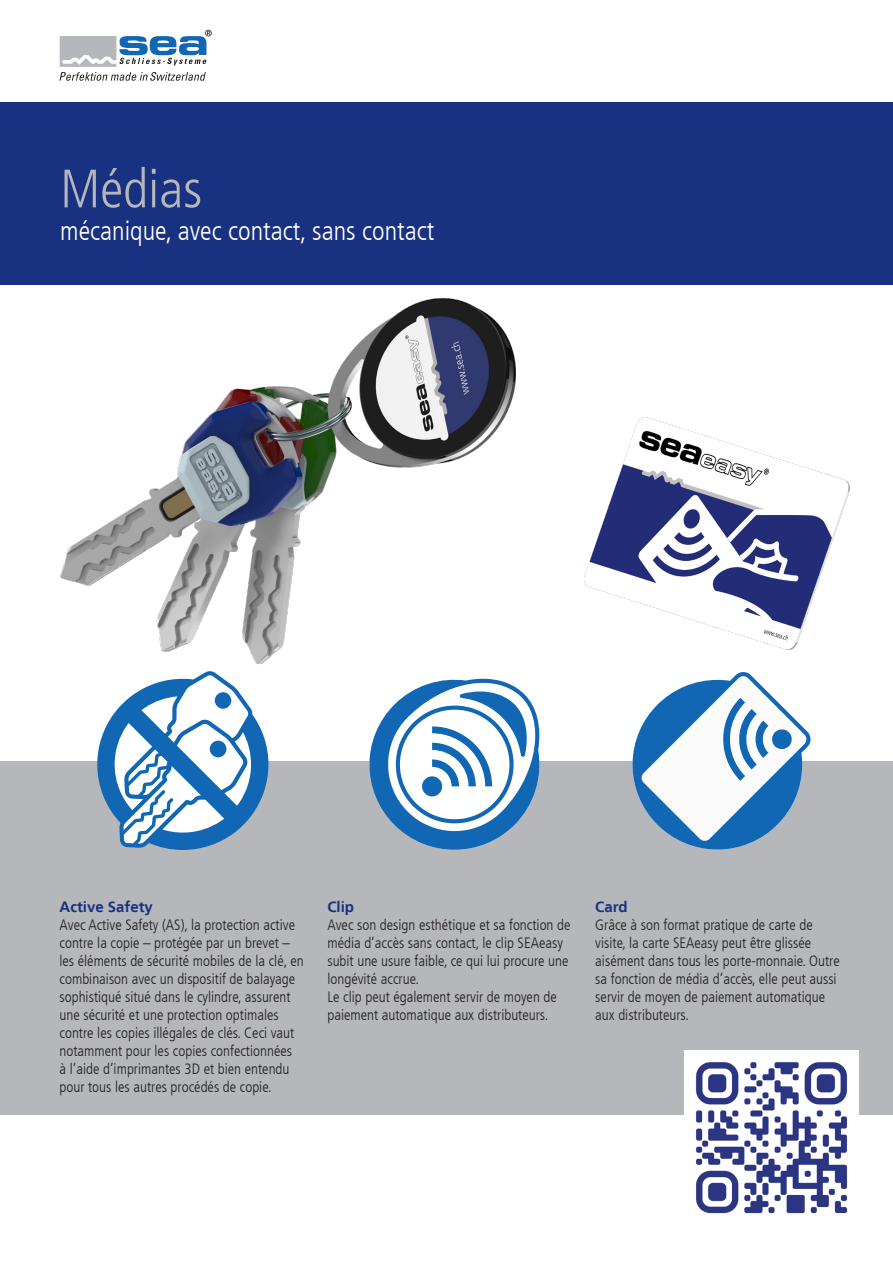
<style>
.page{position:relative;width:893px;height:1263px;background:#fff}
.page>*{position:absolute;margin:0;border:0;box-sizing:border-box;transform-origin:0 0}
.t1{font:300 condensed 54px "Frutiger LT";color:#b6b7bb}
.t2{font:300 condensed 27px "Frutiger LT";color:#fff}
.t3{font:300 condensed 15px/18px "Frutiger LT";color:#231f20}
.t4{font:700 15px "Frutiger LT";color:#183181}
</style>
<div class="page">
<svg style="left:60px;top:30px;width:152px;height:51px"></svg>
<img style="left:0;top:284px;width:842px;height:477px">
<div style="left:0;top:102px;width:893px;height:182px;background:#183181"></div>
<div style="left:0;top:761px;width:893px;height:354px;background:#b6b7bb"></div>
<svg style="left:97px;top:671px;width:171px;height:179px"></svg>
<svg style="left:369px;top:679px;width:170px;height:171px"></svg>
<svg style="left:632px;top:672px;width:178px;height:177px"></svg>
<img style="left:585px;top:417px;width:265px;height:232px">
<img style="left:685px;top:1050px;width:174px;height:164px">
<p class="t1" style="left:60px;top:158px;width:143px">Médias</p>
<p class="t2" style="left:60px;top:215px;width:375px">mécanique, avec contact, sans contact</p>
<p class="t4" style="left:60px;top:898px;width:95px">Active Safety</p>
<p class="t3" style="left:60px;top:916px;width:246px">Avec Active Safety (AS), la protection active contre la copie – protégée par un brevet – les éléments de sécurité mobiles de la clé, en combinaison avec un dispositif de balayage sophistiqué situé dans le cylindre, assurent une sécurité et une protection optimales contre les copies illégales de clés. Ceci vaut notamment pour les copies confectionnées<br>à l’aide d’imprimantes 3D et bien entendu pour tous les autres procédés de copie.</p>
<p class="t4" style="left:327px;top:898px;width:28px">Clip</p>
<p class="t3" style="left:327px;top:916px;width:245px">Avec son design esthétique et sa fonction de média d’accès sans contact, le clip SEAeasy subit une usure faible, ce qui lui procure une longévité accrue.</p>
<p class="t3" style="left:327px;top:988px;width:231px">Le clip peut également servir de moyen de paiement automatique aux distributeurs.</p>
<p class="t4" style="left:595px;top:898px;width:34px">Card</p>
<p class="t3" style="left:595px;top:916px;width:246px">Grâce à son format pratique de carte de visite, la carte SEAeasy peut être glissée aisément dans tous les porte-monnaie. Outre sa fonction de média d’accès, elle peut aussi servir de moyen de paiement automatique aux distributeurs.</p>
</div>
